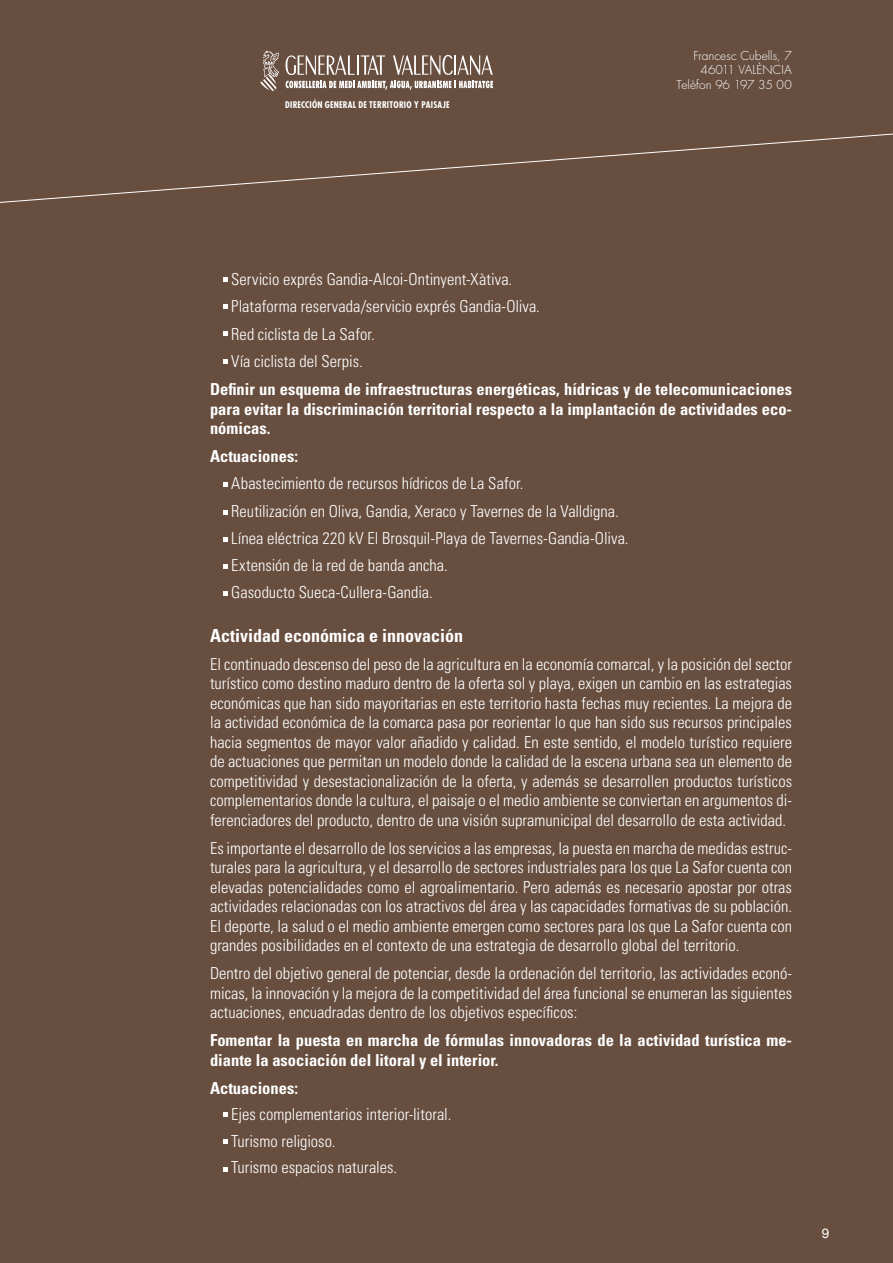
<style>
.page{position:relative;width:893px;height:1263px;background:#674e3f}
.page>*{position:absolute;margin:0;border:0;box-sizing:border-box;transform-origin:0 0}
._02_Areas_Subtitulo{font:700 condensed 18px "Univers";color:#fff}
._02_Areas_TXT{font:300 condensed 16.5px/19.5px "Univers";color:#fff;text-align:justify}
._02_Areas_TXT_3_tabu{font:300 condensed 16.5px "Univers";color:#fff}
._02_Areas_TXT-2{font:700 condensed 16.5px/19.5px "Univers";color:#fff;text-align:justify}
.t1{font:13.5px "Helvetica Neue";color:#fff}
.t2{font:300 12px/14.4px "Futura";letter-spacing:.005em;color:#fff;text-align:right}
.t3{font:700 condensed 9px "Futura";letter-spacing:.025em;color:#fff}
</style>
<div class="page">
<svg style="left:0;top:133px;width:893px;height:70px"></svg>
<svg style="left:260px;top:51px;width:19px;height:40px"></svg>
<svg style="left:285px;top:55px;width:208px;height:35px"></svg>
<svg style="left:223px;top:304px;width:5px;height:4px"></svg>
<svg style="left:223px;top:537px;width:5px;height:4px"></svg>
<svg style="left:223px;top:564px;width:5px;height:5px"></svg>
<svg style="left:223px;top:591px;width:5px;height:5px"></svg>
<svg style="left:223px;top:1113px;width:5px;height:4px"></svg>
<svg style="left:223px;top:277px;width:5px;height:4px"></svg>
<svg style="left:223px;top:482px;width:5px;height:4px"></svg>
<svg style="left:223px;top:510px;width:5px;height:5px"></svg>
<svg style="left:223px;top:1140px;width:5px;height:4px"></svg>
<svg style="left:223px;top:1168px;width:5px;height:4px"></svg>
<svg style="left:223px;top:332px;width:5px;height:4px"></svg>
<svg style="left:223px;top:360px;width:5px;height:4px"></svg>
<p class="t3" style="left:285px;top:99px;width:166px">DIRECCIÓN GENERAL DE TERRITORIO Y PAISAJE</p>
<p class="t2" style="left:677px;top:49px;width:117px">Francesc Cubells, 7<br>46011 Valènc ia<br>Telèfon 96 197 35 00</p>
<p class="_02_Areas_TXT_3_tabu" style="left:231px;top:269px;width:283px">Servicio exprés Gandia-Alcoi-Ontinyent-Xàtiva.</p>
<p class="_02_Areas_TXT_3_tabu" style="left:231px;top:297px;width:310px">Plataforma reservada/servicio exprés Gandia-Oliva.</p>
<p class="_02_Areas_TXT_3_tabu" style="left:231px;top:324px;width:145px">Red ciclista de La Safor.</p>
<p class="_02_Areas_TXT_3_tabu" style="left:231px;top:351px;width:133px">Vía ciclista del Serpis.</p>
<p class="_02_Areas_TXT-2" style="left:210px;top:379px;width:584px">Definir un esquema de infraestructuras energéticas, hídricas y de telecomunicaciones para evitar la discriminación territorial respecto a la implantación de actividades eco&shy;nómicas.</p>
<p class="_02_Areas_TXT-2" style="left:210px;top:446px;width:89px">Actuaciones:</p>
<p class="_02_Areas_TXT_3_tabu" style="left:231px;top:473px;width:294px">Abastecimiento de recursos hídricos de La Safor.</p>
<p class="_02_Areas_TXT_3_tabu" style="left:231px;top:501px;width:389px">Reutilización en Oliva, Gandia, Xeraco y Tavernes de la Valldigna.</p>
<p class="_02_Areas_TXT_3_tabu" style="left:231px;top:528px;width:399px">Línea eléctrica 220 kV El Brosquil-Playa de Tavernes-Gandia-Oliva.</p>
<p class="_02_Areas_TXT_3_tabu" style="left:231px;top:555px;width:218px">Extensión de la red de banda ancha.</p>
<p class="_02_Areas_TXT_3_tabu" style="left:231px;top:583px;width:203px">Gasoducto Sueca-Cullera-Gandia.</p>
<p class="_02_Areas_Subtitulo" style="left:210px;top:624px;width:254px">Actividad económica e innovación</p>
<p class="_02_Areas_TXT" style="left:210px;top:654px;width:584px">El continuado descenso del peso de la agricultura en la economía comarcal, y la posición del sector turístico como destino maduro dentro de la oferta sol y playa, exigen un cambio en las estrategias económicas que han sido mayoritarias en este territorio hasta fechas muy recientes. La mejora de la actividad económica de la comarca pasa por reorientar lo que han sido sus recursos principales hacia segmentos de mayor valor añadido y calidad. En este sentido, el modelo turístico requiere de actuaciones que permitan un modelo donde la calidad de la escena urbana sea un elemento de competitividad y desestacionalización de la oferta, y además se desarrollen productos turísticos complementarios donde la cultura, el paisaje o el medio ambiente se conviertan en argumentos di&shy;ferenciadores del producto, dentro de una visión supramunicipal del desarrollo de esta actividad.</p>
<p class="_02_Areas_TXT" style="left:210px;top:838px;width:584px">Es importante el desarrollo de los servicios a las empresas, la puesta en marcha de medidas estruc&shy;turales para la agricultura, y el desarrollo de sectores industriales para los que La Safor cuenta con elevadas potencialidades como el agroalimentario. Pero además es necesario apostar por otras actividades relacionadas con los atractivos del área y las capacidades formativas de su población.<br>El deporte, la salud o el medio ambiente emergen como sectores para los que La Safor cuenta con grandes posibilidades en el contexto de una estrategia de desarrollo global del territorio.</p>
<p class="_02_Areas_TXT" style="left:210px;top:964px;width:584px">Dentro del objetivo general de potenciar, desde la ordenación del territorio, las actividades econó&shy;micas, la innovación y la mejora de la competitividad del área funcional se enumeran las siguientes actuaciones, encuadradas dentro de los objetivos específicos:</p>
<p class="_02_Areas_TXT-2" style="left:210px;top:1031px;width:584px">Fomentar la puesta en marcha de fórmulas innovadoras de la actividad turística me&shy;diante la asociación del litoral y el interior.</p>
<p class="_02_Areas_TXT-2" style="left:210px;top:1078px;width:89px">Actuaciones:</p>
<p class="_02_Areas_TXT_3_tabu" style="left:231px;top:1104px;width:222px">Ejes complementarios interior-litoral.</p>
<p class="_02_Areas_TXT_3_tabu" style="left:231px;top:1131px;width:106px">Turismo religioso.</p>
<p class="_02_Areas_TXT_3_tabu" style="left:231px;top:1158px;width:167px">Turismo espacios naturales.</p>
<p class="t1" style="left:822px;top:1225px;width:9px">9</p>
</div>
